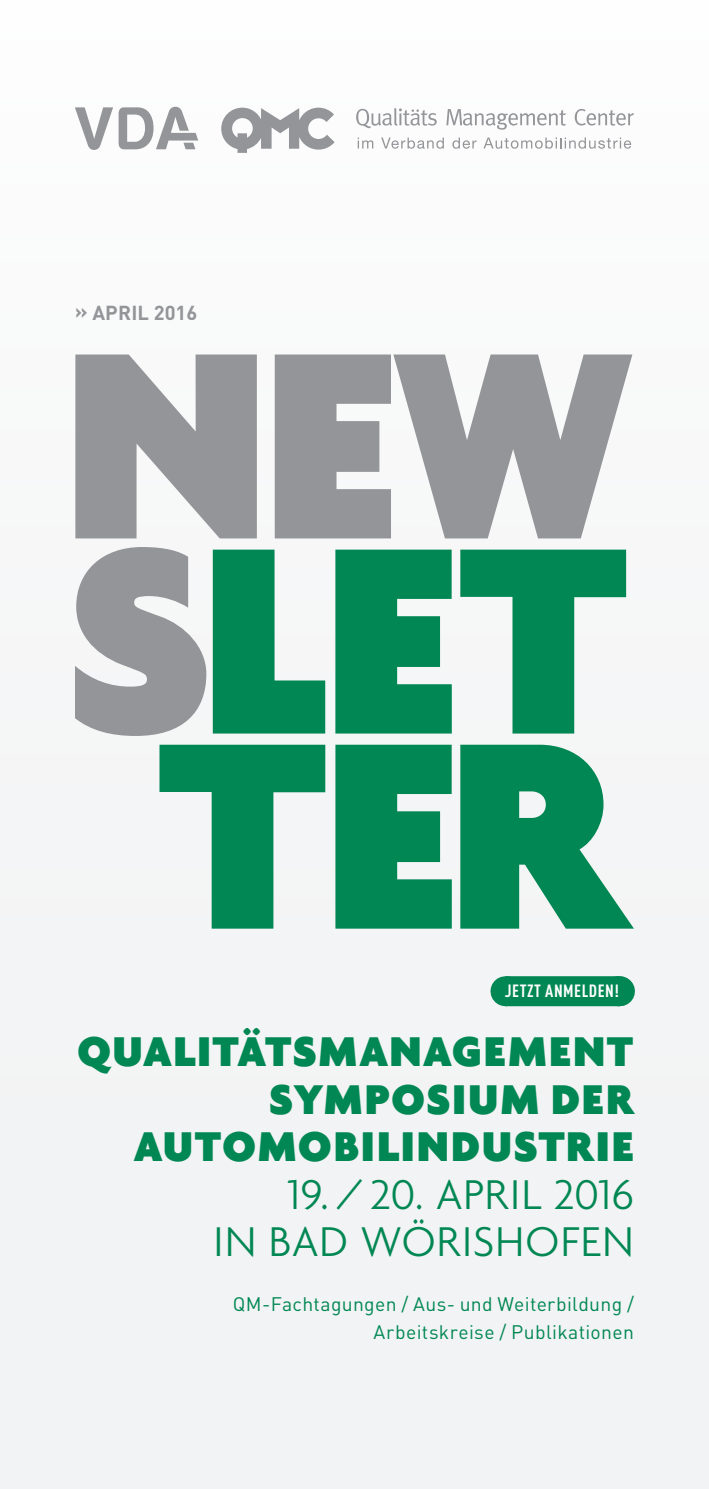
<style>
.page{position:relative;width:709px;height:1489px;background:#fff}
.page>*{position:absolute;margin:0;border:0;box-sizing:border-box;transform-origin:0 0}
.t1{font:900 45px/47.5px "Agenda";letter-spacing:.03em;color:#008753;text-align:right}
.t2{font:300 45px/47.5px "Agenda";letter-spacing:.02em;color:#008753;text-align:right}
.t3{font:700 20px "DIN Pro";letter-spacing:.01em;color:#939598}
.t4{font:19.5px/27.5px "DIN Pro";letter-spacing:.02em;color:#008753;text-align:right}
.t5{font:700 17.5px "DIN Cond";letter-spacing:.03em;color:#fff}
</style>
<div class="page">
<div style="left:0;top:0;width:709px;height:1488px;background:#f2f3f4"></div>
<svg style="left:75px;top:106px;width:259px;height:47px"></svg>
<svg style="left:356px;top:108px;width:81px;height:20px"></svg>
<svg style="left:446px;top:109px;width:120px;height:21px"></svg>
<svg style="left:574px;top:109px;width:60px;height:17px"></svg>
<svg style="left:358px;top:137px;width:15px;height:11px"></svg>
<svg style="left:381px;top:137px;width:63px;height:12px"></svg>
<svg style="left:452px;top:137px;width:24px;height:12px"></svg>
<svg style="left:483px;top:137px;width:148px;height:12px"></svg>
<svg style="left:460px;top:744px;width:174px;height:184px"></svg>
<svg style="left:335px;top:744px;width:117px;height:184px;background:#1e9467"></svg>
<svg style="left:159px;top:744px;width:166px;height:184px"></svg>
<svg style="left:460px;top:549px;width:166px;height:184px"></svg>
<svg style="left:335px;top:549px;width:117px;height:184px;background:#1e9467"></svg>
<svg style="left:213px;top:549px;width:112px;height:184px"></svg>
<svg style="left:393px;top:354px;width:239px;height:184px;fill:#939598"></svg>
<svg style="left:275px;top:354px;width:116px;height:184px;background:#9ea0a3"></svg>
<svg style="left:75px;top:354px;width:182px;height:184px"></svg>
<svg style="left:75px;top:547px;width:131px;height:189px"></svg>
<div style="left:505px;top:976px;width:114px;height:30px;background:#008753"></div>
<svg style="left:562px;top:976px;width:55px;height:1px"></svg>
<hr style="left:619px;top:976px;width:1px;height:30px;background:#008753">
<p class="t3" style="left:75px;top:299px;width:124px">» APRIL 2016</p>
<p class="t5" style="left:505px;top:980px;width:115px">JETZT ANMELDEN!</p>
<h1 class="t1" style="left:77px;top:1027px;width:558px">QUALITÄTSMANAGEMENT<br>SYMPOSIUM DER<br>AUTOMOBILINDUSTRIE</h1>
<h1 class="t2" style="left:213px;top:1169px;width:422px">19./20. APRIL 2016<br>IN BAD WÖRISHOFEN</h1>
<p class="t4" style="left:233px;top:1289px;width:402px">QM-Fachtagungen / Aus- und Weiterbildung /<br>Arbeitskreise / Publikationen</p>
</div>
